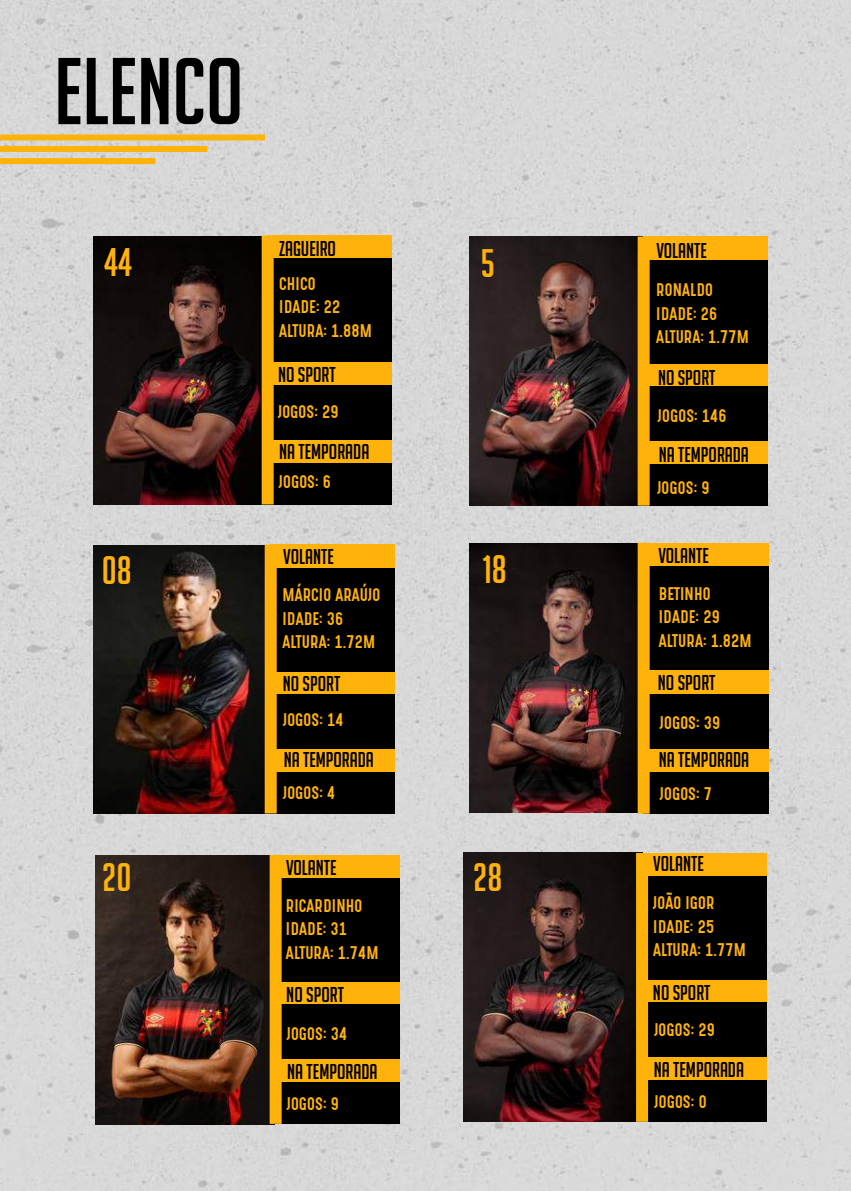
<style>
.page{position:relative;width:851px;height:1191px;background:#fff}
.page>*{position:absolute;margin:0;border:0;box-sizing:border-box;transform-origin:0 0}
.t1{font:92.2px "Big Noodle Titling";color:#000}
.t2{font:39px "Big Noodle Titling";color:#ffb30a}
.t3{font:38.8px "Big Noodle Titling";color:#ffb30a}
.t4{font:21px "Big Noodle Titling";color:#000}
.t5{font:20.8px "Big Noodle Titling";color:#000}
.t6{font:15.6px/23.4px "Gotcha Gothic";letter-spacing:.01em;color:#ffb30a}
</style>
<div class="page">
<div style="left:0;top:0;width:850px;height:1191px;background:#d8d8d8"></div>
<div style="left:0;top:134px;width:265px;height:6px;background:#ffb30a"></div>
<div style="left:0;top:146px;width:207px;height:6px;background:#ffb30a"></div>
<div style="left:0;top:158px;width:155px;height:6px;background:#ffb30a"></div>
<img style="left:94px;top:236px;width:167px;height:268px">
<div style="left:267px;top:235px;width:124px;height:24px;background:#ffb30a"></div>
<div style="left:267px;top:362px;width:124px;height:23px;background:#ffb30a"></div>
<div style="left:267px;top:440px;width:124px;height:23px;background:#ffb30a"></div>
<div style="left:267px;top:259px;width:124px;height:103px;background:#000"></div>
<div style="left:267px;top:385px;width:124px;height:55px;background:#000"></div>
<div style="left:267px;top:463px;width:124px;height:41px;background:#000"></div>
<div style="left:261px;top:235px;width:12px;height:269px;background:#ffb30a"></div>
<img style="left:463px;top:853px;width:173px;height:268px">
<div style="left:642px;top:853px;width:124px;height:23px;background:#ffb30a"></div>
<div style="left:642px;top:979px;width:124px;height:23px;background:#ffb30a"></div>
<div style="left:642px;top:1057px;width:124px;height:23px;background:#ffb30a"></div>
<div style="left:642px;top:876px;width:124px;height:103px;background:#000"></div>
<div style="left:642px;top:1002px;width:124px;height:55px;background:#000"></div>
<div style="left:642px;top:1080px;width:124px;height:41px;background:#000"></div>
<div style="left:636px;top:853px;width:12px;height:268px;background:#ffb30a"></div>
<img style="left:94px;top:545px;width:171px;height:268px">
<div style="left:271px;top:544px;width:123px;height:24px;background:#ffb30a"></div>
<div style="left:271px;top:671px;width:123px;height:23px;background:#ffb30a"></div>
<div style="left:271px;top:749px;width:123px;height:23px;background:#ffb30a"></div>
<div style="left:271px;top:568px;width:123px;height:103px;background:#000"></div>
<div style="left:271px;top:694px;width:123px;height:55px;background:#000"></div>
<div style="left:271px;top:772px;width:123px;height:41px;background:#000"></div>
<div style="left:265px;top:544px;width:12px;height:269px;background:#ffb30a"></div>
<img style="left:470px;top:237px;width:167px;height:268px">
<div style="left:643px;top:237px;width:124px;height:23px;background:#ffb30a"></div>
<div style="left:643px;top:363px;width:124px;height:23px;background:#ffb30a"></div>
<div style="left:643px;top:441px;width:124px;height:23px;background:#ffb30a"></div>
<div style="left:643px;top:260px;width:124px;height:103px;background:#000"></div>
<div style="left:643px;top:386px;width:124px;height:55px;background:#000"></div>
<div style="left:643px;top:464px;width:124px;height:41px;background:#000"></div>
<div style="left:637px;top:237px;width:12px;height:268px;background:#ffb30a"></div>
<img style="left:469px;top:543px;width:168px;height:270px">
<div style="left:643px;top:543px;width:125px;height:23px;background:#ffb30a"></div>
<div style="left:643px;top:670px;width:125px;height:23px;background:#ffb30a"></div>
<div style="left:643px;top:748px;width:125px;height:24px;background:#ffb30a"></div>
<div style="left:643px;top:566px;width:125px;height:104px;background:#000"></div>
<div style="left:643px;top:693px;width:125px;height:55px;background:#000"></div>
<div style="left:643px;top:772px;width:125px;height:41px;background:#000"></div>
<div style="left:637px;top:543px;width:12px;height:270px;background:#ffb30a"></div>
<img style="left:96px;top:855px;width:179px;height:269px">
<div style="left:275px;top:855px;width:124px;height:23px;background:#ffb30a"></div>
<div style="left:275px;top:981px;width:124px;height:23px;background:#ffb30a"></div>
<div style="left:275px;top:1059px;width:124px;height:23px;background:#ffb30a"></div>
<div style="left:275px;top:878px;width:124px;height:103px;background:#000"></div>
<div style="left:275px;top:1004px;width:124px;height:55px;background:#000"></div>
<div style="left:275px;top:1082px;width:124px;height:41px;background:#000"></div>
<div style="left:269px;top:855px;width:12px;height:268px;background:#ffb30a"></div>
<h1 class="t1" style="left:54px;top:42px;width:190px">ELENCO</h1>
<h2 class="t2" style="left:104px;top:242px;width:30px">44</h2>
<h3 class="t4" style="left:279px;top:237px;width:58px">ZAGUEIRO</h3>
<p class="t6" style="left:279px;top:272px;width:94px">CHICO<br>IDADE: 22<br>ALTURA: 1.88M</p>
<h3 class="t3" style="left:481px;top:242px;width:16px">5</h3>
<h3 class="t5" style="left:656px;top:240px;width:52px">VOLANTE</h3>
<p class="t6" style="left:656px;top:278px;width:94px">RONALDO<br>IDADE: 26<br>ALTURA: 1.77M</p>
<h3 class="t4" style="left:278px;top:363px;width:59px">NO SPORT</h3>
<h3 class="t5" style="left:658px;top:366px;width:59px">NO SPORT</h3>
<p class="t6" style="left:278px;top:400px;width:62px">JOGOS: 29</p>
<p class="t6" style="left:657px;top:404px;width:70px">JOGOS: 146</p>
<h3 class="t4" style="left:279px;top:440px;width:92px">NA TEMPORADA</h3>
<h3 class="t5" style="left:658px;top:443px;width:91px">NA TEMPORADA</h3>
<p class="t6" style="left:279px;top:469px;width:54px">JOGOS: 6</p>
<p class="t6" style="left:657px;top:476px;width:54px">JOGOS: 9</p>
<h3 class="t3" style="left:102px;top:549px;width:31px">08</h3>
<h3 class="t5" style="left:283px;top:545px;width:52px">VOLANTE</h3>
<p class="t6" style="left:282px;top:583px;width:99px">MÁRCIO ARAÚJO<br>IDADE: 36<br>ALTURA: 1.72M</p>
<h2 class="t2" style="left:482px;top:548px;width:26px">18</h2>
<h3 class="t4" style="left:658px;top:544px;width:52px">VOLANTE</h3>
<p class="t6" style="left:658px;top:582px;width:94px">BETINHO<br>IDADE: 29<br>ALTURA: 1.82M</p>
<h3 class="t5" style="left:283px;top:672px;width:59px">NO SPORT</h3>
<h3 class="t4" style="left:657px;top:671px;width:59px">NO SPORT</h3>
<p class="t6" style="left:283px;top:708px;width:62px">JOGOS: 14</p>
<p class="t6" style="left:659px;top:710px;width:62px">JOGOS: 39</p>
<h3 class="t5" style="left:283px;top:749px;width:92px">NA TEMPORADA</h3>
<h3 class="t4" style="left:658px;top:748px;width:92px">NA TEMPORADA</h3>
<p class="t6" style="left:283px;top:781px;width:54px">JOGOS: 4</p>
<p class="t6" style="left:659px;top:781px;width:54px">JOGOS: 7</p>
<h2 class="t2" style="left:102px;top:856px;width:31px">20</h2>
<h3 class="t4" style="left:286px;top:856px;width:52px">VOLANTE</h3>
<p class="t6" style="left:286px;top:893px;width:94px">RICARDINHO<br>IDADE: 31<br>ALTURA: 1.74M</p>
<h3 class="t3" style="left:473px;top:856px;width:31px">28</h3>
<h3 class="t5" style="left:653px;top:852px;width:52px">VOLANTE</h3>
<p class="t6" style="left:653px;top:891px;width:94px">JOÃO IGOR<br>IDADE: 25<br>ALTURA: 1.77M</p>
<h3 class="t4" style="left:286px;top:982px;width:59px">NO SPORT</h3>
<h3 class="t5" style="left:653px;top:981px;width:59px">NO SPORT</h3>
<p class="t6" style="left:287px;top:1022px;width:62px">JOGOS: 34</p>
<p class="t6" style="left:654px;top:1018px;width:62px">JOGOS: 29</p>
<h3 class="t4" style="left:287px;top:1059px;width:92px">NA TEMPORADA</h3>
<h3 class="t5" style="left:653px;top:1058px;width:92px">NA TEMPORADA</h3>
<p class="t6" style="left:287px;top:1092px;width:54px">JOGOS: 9</p>
<p class="t6" style="left:654px;top:1089px;width:54px">JOGOS: 0</p>
</div>
